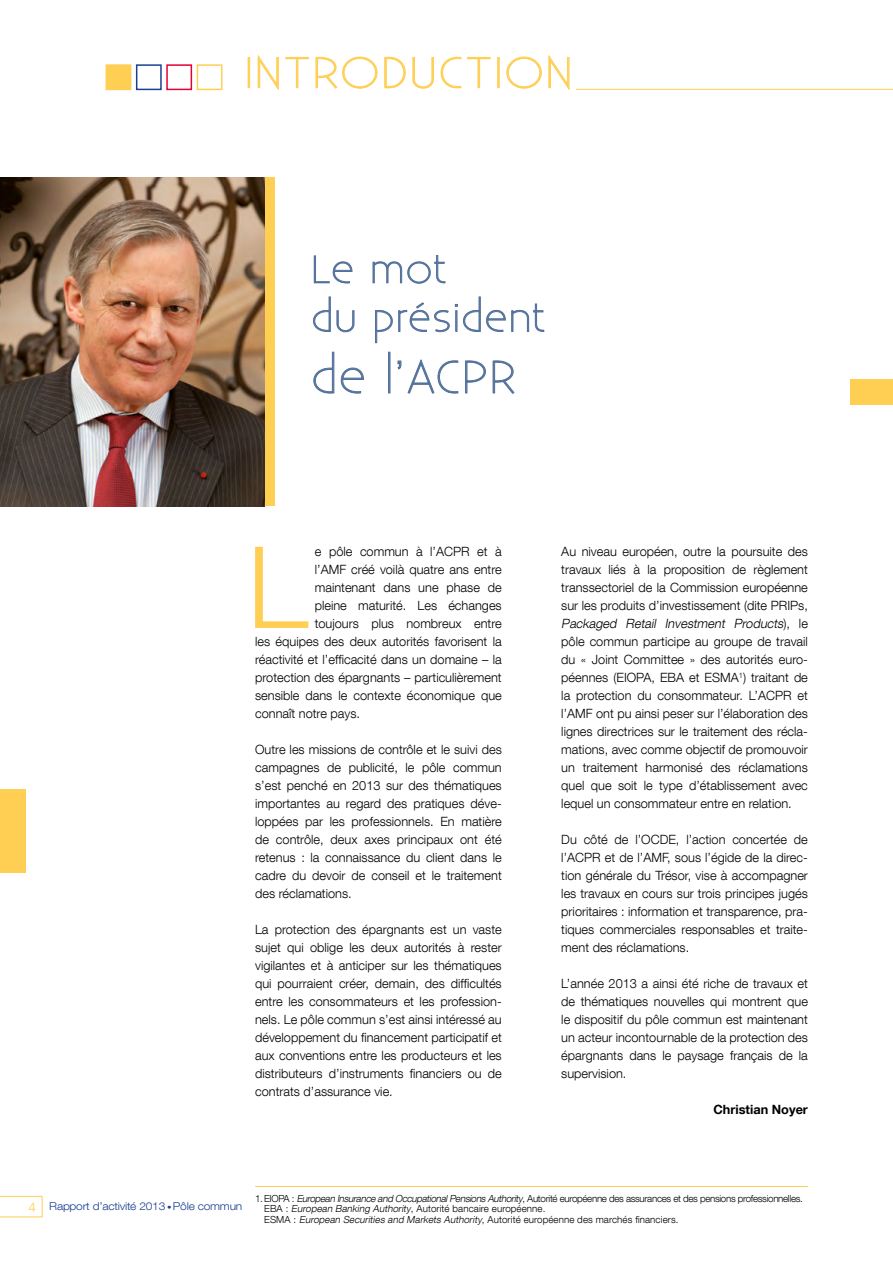
<style>
.page{position:relative;width:893px;height:1263px;background:#fff}
.page>*{position:absolute;margin:0;border:0;box-sizing:border-box;transform-origin:0 0}
.t1{font:300 113.55px "Helvetica Neue LT Com";color:#fecf53}
.t2{font:300 45.6px "Existence";letter-spacing:.04em;color:#53719a;scale:1.05 1}
.t3{font:300 43.2px "Existence";letter-spacing:.04em;color:#fecf53;scale:1.11 1}
.t4{font:300 38.4px "Existence";letter-spacing:.04em;color:#53719a;scale:1.05 1}
.t5{font:300 13.5px "Helvetica Neue LT Com";color:#fecf53}
.t6{font:300 12.75px/18px "Helvetica Neue LT Com";color:#000;text-align:justify}
.t7{font:700 12.75px "Helvetica Neue LT Com";color:#000}
.t8{font:300 10.8px "Helvetica Neue LT Com";letter-spacing:-.02em;color:#194093;scale:1.11 1}
.filet_dessus_appels{font:300 9.75px "Helvetica Neue LT Com";letter-spacing:.01em;color:#000}
.filet_dessus_appels-2{font:300 9.75px "Helvetica Neue LT Com";letter-spacing:-.03em;color:#000}
.s1{font-style:italic}
.s2{font-size:8.1px}
</style>
<div class="page">
<svg style="left:0;top:1196px;width:43px;height:21px"></svg>
<hr style="left:255px;top:1186px;width:553px;height:1px;background:#fecf53">
<div style="left:248px;top:57px;width:2px;height:31px;border:1px solid #fecf53"></div>
<svg style="left:257px;top:54px;width:22px;height:37px"></svg>
<svg style="left:285px;top:57px;width:24px;height:32px"></svg>
<svg style="left:315px;top:56px;width:63px;height:33px"></svg>
<svg style="left:384px;top:56px;width:22px;height:33px"></svg>
<svg style="left:412px;top:57px;width:22px;height:32px"></svg>
<svg style="left:440px;top:56px;width:51px;height:33px"></svg>
<div style="left:497px;top:57px;width:3px;height:31px;border:1px solid #fecf53"></div>
<svg style="left:506px;top:56px;width:36px;height:33px"></svg>
<svg style="left:548px;top:54px;width:22px;height:37px"></svg>
<div style="left:106px;top:64px;width:25px;height:26px;background:#fecf53"></div>
<div style="left:136px;top:64px;width:26px;height:26px;border:2px solid #194093"></div>
<div style="left:166px;top:64px;width:26px;height:26px;border:2px solid #e40134"></div>
<hr style="left:576px;top:89px;width:317px;height:1px;background:#fecf53">
<div style="left:197px;top:64px;width:25px;height:26px;border:2px solid #fecf53"></div>
<div style="left:0;top:177px;width:274px;height:329px;background:#fecf53"></div>
<img style="left:0;top:177px;width:265px;height:329px">
<svg style="left:313px;top:255px;width:40px;height:29px"></svg>
<svg style="left:372px;top:255px;width:74px;height:29px"></svg>
<svg style="left:313px;top:296px;width:42px;height:37px"></svg>
<svg style="left:375px;top:296px;width:170px;height:48px"></svg>
<svg style="left:313px;top:351px;width:51px;height:43px"></svg>
<div style="left:388px;top:352px;width:2px;height:41px;border:1px solid #53719a"></div>
<svg style="left:397px;top:359px;width:62px;height:35px"></svg>
<svg style="left:465px;top:360px;width:21px;height:34px"></svg>
<svg style="left:492px;top:360px;width:23px;height:34px"></svg>
<div style="left:850px;top:380px;width:43px;height:25px;background:#fecf53"></div>
<div style="left:0;top:789px;width:26px;height:84px;background:#fecf53"></div>
<h3 class="t3" style="left:245px;top:40px;width:297px">INTRODUCTION</h3>
<p class="t4" style="left:311px;top:241px;width:130px">Le mot</p>
<p class="t4" style="left:311px;top:289px;width:224px">du président</p>
<p class="t2" style="left:311px;top:343px;width:196px">de l’ACPR</p>
<p class="t1" style="left:247px;top:518px;width:62px">L</p>
<p class="t6" style="left:315px;top:542px;width:188px">e pôle commun à l’ACPR et à</p>
<p class="t6" style="left:315px;top:560px;width:189px">l’AMF créé voilà quatre ans entre</p>
<p class="t6" style="left:315px;top:578px;width:188px">maintenant dans une phase de</p>
<p class="t6" style="left:315px;top:596px;width:188px">pleine maturité. Les échanges</p>
<p class="t6" style="left:315px;top:614px;width:188px">toujours plus nombreux entre</p>
<p class="t6" style="left:255px;top:632px;width:248px">les équipes des deux autorités favorisent la</p>
<p class="t6" style="left:255px;top:650px;width:248px">réactivité et l’efficacité dans un domaine – la</p>
<p class="t6" style="left:255px;top:668px;width:248px">protection des épargnants – particulièrement</p>
<p class="t6" style="left:255px;top:686px;width:248px">sensible dans le contexte économique que</p>
<p class="t6" style="left:255px;top:704px;width:106px">connaît notre pays.</p>
<p class="t6" style="left:255px;top:740px;width:248px">Outre les missions de contrôle et le suivi des campagnes de publicité, le pôle commun s’est penché en 2013 sur des thématiques importantes au regard des pratiques déve&shy;loppées par les professionnels. En matière de contrôle, deux axes principaux ont été retenus : la connaissance du client dans le cadre du devoir de conseil et le traitement des réclamations.</p>
<p class="t6" style="left:255px;top:920px;width:248px">La protection des épargnants est un vaste sujet qui oblige les deux autorités à rester vigilantes et à anticiper sur les thématiques qui pourraient créer, demain, des difficultés entre les consommateurs et les profession&shy;nels. Le pôle commun s’est ainsi intéressé au développement du financement participatif et aux conventions entre les producteurs et les distributeurs d’instruments financiers ou de contrats d’assurance vie.</p>
<p class="t6" style="left:561px;top:542px;width:248px">Au niveau européen, outre la poursuite des travaux liés à la proposition de règlement transsectoriel de la Commission européenne sur les produits d’investissement (dite PRIPs, <span class="s1">Packaged Retail Investment Products</span>) , l e pôle commun participe au groupe de travail du « Joint Committee » des autorités euro&shy;péennes (EIOPA, EBA et ESMA<sup>1</sup>) traitant de la protection du consommateur. L’ACPR et l’AMF ont pu ainsi peser sur l’élaboration des lignes directrices sur le traitement des récla&shy;mations, avec comme objectif de promouvoir un traitement harmonisé des réclamations quel que soit le type d’établissement avec lequel un consommateur entre en relation.</p>
<p class="t6" style="left:561px;top:830px;width:248px">Du côté de l’OCDE, l’action concertée de l’ACPR et de l’AMF, sous l’égide de la direc&shy;tion générale du Trésor, vise à accompagner les travaux en cours sur trois principes jugés prioritaires : information et transparence, pra&shy;tiques commerciales responsables et traite&shy;ment des réclamations.</p>
<p class="t6" style="left:561px;top:974px;width:248px">L’année 2013 a ainsi été riche de travaux et de thématiques nouvelles qui montrent que le dispositif du pôle commun est maintenant un acteur incontournable de la protection des épargnants dans le paysage français de la supervision.</p>
<p class="t7" style="left:713px;top:1101px;width:96px">Christian Noyer</p>
<p class="t5" style="left:29px;top:1198px;width:9px">4</p>
<p class="t8" style="left:49px;top:1199px;width:175px">Rapport d’activité 2013 <span class="s2">•</span> Pôle commun</p>
<p class="filet_dessus_appels-2" style="left:255px;top:1192px;width:549px">1.EIOPA : <span class="s1">European Insurance and OccupationalPensions Authority</span>, Autorité européenne des assurances et des pensions professionnelles.</p>
<p class="filet_dessus_appels" style="left:264px;top:1203px;width:283px">EBA : <span class="s1">European Banking Authority</span>, Autorité bancaire européenne.</p>
<p class="filet_dessus_appels" style="left:264px;top:1213px;width:416px">ESMA : <span class="s1">European Securities and Markets Authority</span>, Autorité européenne des marchés financiers.</p>
</div>
